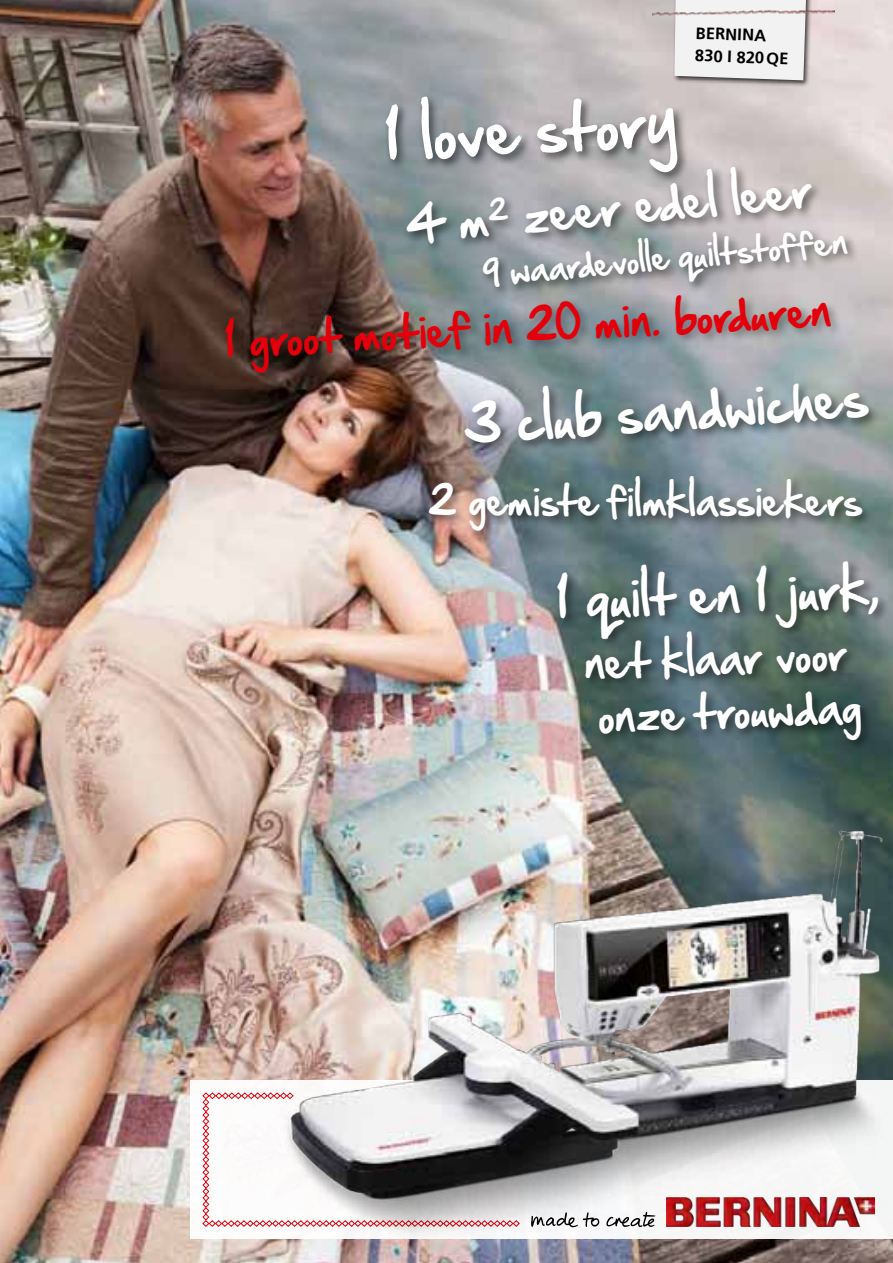
<style>
.page{position:relative;width:893px;height:1263px;background:#fff}
.page>*{position:absolute;margin:0;border:0;box-sizing:border-box;transform-origin:0 0}
.t1{font:56.1px "Hand Of Sean";color:#fff}
.t2{font:48.15px "Hand Of Sean";color:#fff}
.t3{font:46.5px "Hand Of Sean";color:#fff}
.t4{font:43.35px "Hand Of Sean";color:#fff}
.t5{font:40.2px/54px "Hand Of Sean";color:#fff;text-align:center}
.t6{font:39.75px "Hand Of Sean";color:#e3000b}
.t7{font:36px "Hand Of Sean";letter-spacing:.045em;color:#fff}
.t8{font:30.45px "Hand Of Sean";color:#fff}
.t9{font:700 16.5px/22.2px "Frutiger LT Std";color:#000}
</style>
<div class="page">
<img style="left:0;top:0;width:893px;height:1263px">
<div style="left:190px;top:1080px;width:703px;height:159px;background:#fff"></div>
<svg style="left:202px;top:1092px;width:78px;height:135px"></svg>
<div style="left:672px;top:0;width:141px;height:87px;background:#000;opacity:.75"></div>
<div style="left:674px;top:0;width:132px;height:80px;background:#f2f2f2"></div>
<img style="left:652px;top:5px;width:183px;height:13px">
<div style="left:462px;top:380px;width:419px;height:74px;background:#000;opacity:.55"></div>
<div style="left:479px;top:227px;width:381px;height:72px;background:#000;opacity:.55"></div>
<div style="left:404px;top:163px;width:420px;height:93px;background:#000;opacity:.55"></div>
<div style="left:382px;top:93px;width:308px;height:91px;background:#000;opacity:.6"></div>
<div style="left:222px;top:291px;width:621px;height:94px;background:#000;opacity:.35"></div>
<div style="left:426px;top:472px;width:448px;height:71px;background:#000;opacity:.55"></div>
<div style="left:554px;top:557px;width:336px;height:195px;background:#000;opacity:.55"></div>
<img style="left:280px;top:821px;width:612px;height:442px">
<p class="t9" style="left:696px;top:22px;width:95px;rotate:2deg">BERNINA<br>830 I 820QE</p>
<h1 class="t1" style="left:384px;top:87px;width:291px;rotate:-3deg">1 love story</h1>
<p class="t4" style="left:403px;top:186px;width:408px;rotate:-5deg">4 m<sup>2</sup> zeer edel leer</p>
<p class="t8" style="left:481px;top:246px;width:366px;rotate:-5deg">9 waardevolle quiltstoffen</p>
<p class="t6" style="left:224px;top:306px;width:607px;rotate:-3deg">1 groot motief in 20 min. borduren</p>
<p class="t2" style="left:461px;top:382px;width:405px;rotate:-4deg">3 club sandwiches</p>
<p class="t7" style="left:429px;top:468px;width:434px">2 gemiste filmklassiekers</p>
<p class="t3" style="left:556px;top:557px;width:325px;rotate:-2deg">1 quilt en 1 jurk,</p>
<p class="t5" style="left:584px;top:635px;width:276px;rotate:-2deg">net klaar voor onze trouwdag</p>
</div>
